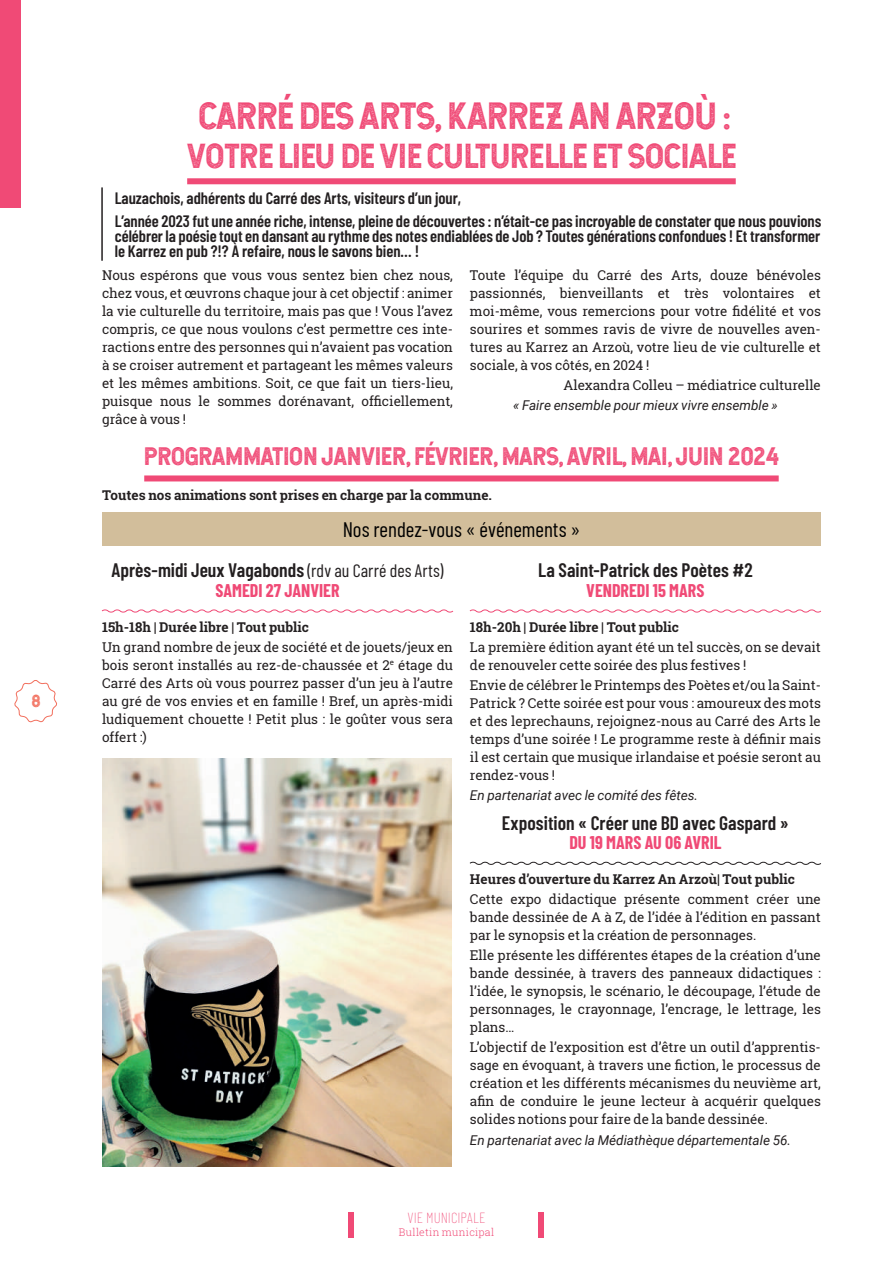
<style>
.page{position:relative;width:893px;height:1263px;background:#fff}
.page>*{position:absolute;margin:0;border:0;box-sizing:border-box;transform-origin:0 0}
.t1{font:36px "Hansief Rough";color:#f04a76}
.t2{font:33px "Hansief Rough";color:#f04a76}
.t3{font:24px "Hansief Rough";color:#f04a76}
.t4{font:21px "Barlow Condensed";color:#000}
.t5{font:600 19.5px "Barlow Condensed";color:#231f20}
.t6{font:700 18px "Barlow Condensed";color:#f04a76}
.t7{font:600 16.5px/23.5px "Barlow Condensed";color:#231f20}
.t8{font:16.5px "Hansief Rough";color:#f26f5d}
.t9{font:100 15px "Barlow Condensed";color:#f04a76}
.t10{font:13.5px/18px "Roboto Slab";color:#231f20;text-align:justify}
.t11{font:700 13.5px "Roboto Slab";color:#231f20}
.t12{font:italic 13.5px "Roboto";color:#231f20}
.t13{font:300 10.5px "Roboto Slab";letter-spacing:.03em;color:#f04a76}
.s1{font-weight:400;font-size:18px}
</style>
<div class="page">
<div style="left:187px;top:178px;width:549px;height:6px;background:#f04a76"></div>
<hr style="left:101px;top:187px;width:2px;height:74px;background:#231f20">
<div style="left:144px;top:475px;width:635px;height:6px;background:#f04a76"></div>
<div style="left:102px;top:512px;width:719px;height:34px;background:#d2be9b"></div>
<svg style="left:101px;top:609px;width:353px;height:4px"></svg>
<svg style="left:469px;top:609px;width:352px;height:4px"></svg>
<svg style="left:469px;top:861px;width:352px;height:4px"></svg>
<img style="left:102px;top:759px;width:350px;height:408px">
<svg style="left:14px;top:680px;width:43px;height:43px"></svg>
<div style="left:348px;top:1212px;width:6px;height:25px;background:#f04a76"></div>
<div style="left:538px;top:1212px;width:6px;height:25px;background:#f04a76"></div>
<div style="left:0;top:0;width:21px;height:208px;background:#f04a76"></div>
<p class="t8" style="left:31px;top:690px;width:10px">8</p>
<h1 class="t1" style="left:199px;top:92px;width:533px">CARRÉ DES ARTS, KARREZ AN ARZOÙ :</h1>
<h2 class="t2" style="left:187px;top:134px;width:550px">VOTRE LIEU DE VIE CULTURELLE ET SOCIALE</h2>
<p class="t7" style="left:115px;top:185px;width:708px">Lauzachois, adhérents du Carré des Arts, visiteurs d’un jour,<br>L’année 2023 fut une année riche, intense, pleine de découvertes : n’était-ce pas incroyable de constater que nous pouvions</p>
<p class="t7" style="left:115px;top:228px;width:707px;line-height:15px">célébrer la poésie tout en dansant au rythme des notes endiablées de Job ? Toutes générations confondues ! Et transformer le Karrez en pub ?!? À refaire, nous le savons bien… !</p>
<p class="t10" style="left:102px;top:266px;width:352px">Nous espérons que vous vous sentez bien chez nous, chez vous, et œuvrons chaque jour à cet objectif : animer la vie culturelle du territoire, mais pas que ! Vous l’avez compris, ce que nous voulons c’est permettre ces inte&shy;ractions entre des personnes qui n’avaient pas vocation à se croiser autrement et partageant les mêmes valeurs et les mêmes ambitions. Soit, ce que fait un tiers-lieu, puisque nous le sommes dorénavant, officiellement, grâce à vous !</p>
<p class="t10" style="left:470px;top:266px;width:352px">Toute l’équipe du Carré des Arts, douze bénévoles passionnés, bienveillants et très volontaires et moi-même, vous remercions pour votre fidélité et vos sourires et sommes ravis de vivre de nouvelles aven&shy;tures au Karrez an Arzoù, votre lieu de vie culturelle et sociale, à vos côtés, en 2024 !</p>
<p class="t10" style="left:564px;top:376px;width:259px">Alexandra Colleu – médiatrice culturelle</p>
<p class="t12" style="left:513px;top:396px;width:266px">« Faire ensemble pour mieux vivre ensemble »</p>
<h3 class="t3" style="left:144px;top:441px;width:636px">PROGRAMMATION JANVIER, FÉVRIER, MARS, AVRIL, MAI, JUIN 2024</h3>
<p class="t11" style="left:102px;top:486px;width:391px">Toutes nos animations sont prises en charge par la commune.</p>
<h3 class="t4" style="left:343px;top:515px;width:239px">Nos rendez-vous « événements »</h3>
<h3 class="t5" style="left:111px;top:556px;width:334px">Après-midi Jeux Vagabonds <span class="s1">(rdv au Carré des Arts)</span></h3>
<h3 class="t6" style="left:215px;top:577px;width:126px">SAMEDI 27 JANVIER</h3>
<p class="t11" style="left:102px;top:618px;width:208px">15h-18h | Durée libre | Tout public</p>
<p class="t10" style="left:102px;top:638px;width:352px">Un grand nombre de jeux de société et de jouets/jeux en bois seront installés au rez-de-chaussée et 2<sup>e</sup> étage du Carré des Arts où vous pourrez passer d’un jeu à l’autre au gré de vos envies et en famille ! Bref, un après-midi ludiquement chouette ! Petit plus : le goûter vous sera offert :)</p>
<h3 class="t5" style="left:538px;top:556px;width:216px">La Saint-Patrick des Poètes #2</h3>
<h3 class="t6" style="left:586px;top:577px;width:120px">VENDREDI 15 MARS</h3>
<p class="t11" style="left:470px;top:618px;width:211px">18h-20h | Durée libre | Tout public</p>
<p class="t10" style="left:470px;top:638px;width:352px">La première édition ayant été un tel succès, on se devait de renouveler cette soirée des plus festives !</p>
<p class="t10" style="left:470px;top:676px;width:352px">Envie de célébrer le Printemps des Poètes et/ou la Saint-Patrick ? Cette soirée est pour vous : amoureux des mots et des leprechauns, rejoignez-nous au Carré des Arts le temps d’une soirée ! Le programme reste à définir mais il est certain que musique irlandaise et poésie seront au rendez-vous !</p>
<p class="t12" style="left:470px;top:786px;width:230px">En partenariat avec le comité des fêtes.</p>
<h3 class="t5" style="left:502px;top:809px;width:289px">Exposition « Créer une BD avec Gaspard »</h3>
<h3 class="t6" style="left:569px;top:830px;width:153px">DU 19 MARS AU 06 AVRIL</h3>
<p class="t11" style="left:470px;top:870px;width:326px">Heures d’ouverture du Karrez An Arzoù| Tout public</p>
<p class="t10" style="left:470px;top:890px;width:352px">Cette expo didactique présente comment créer une bande dessinée de A à Z, de l’idée à l’édition en passant par le synopsis et la création de personnages.</p>
<p class="t10" style="left:470px;top:946px;width:352px">Elle présente les différentes étapes de la création d’une bande dessinée, à travers des panneaux didactiques : l’idée, le synopsis, le scénario, le découpage, l’étude de personnages, le crayonnage, l’encrage, le lettrage, les plans…</p>
<p class="t10" style="left:470px;top:1038px;width:352px">L’objectif de l’exposition est d’être un outil d’apprentis&shy;sage en évoquant, à travers une fiction, le processus de création et les différents mécanismes du neuvième art, afin de conduire le jeune lecteur à acquérir quelques solides notions pour faire de la bande dessinée.</p>
<p class="t12" style="left:470px;top:1130px;width:323px">En partenariat avec la Médiathèque départementale 56.</p>
<p class="t9" style="left:407px;top:1207px;width:79px">VIE MUNICIPALE</p>
<p class="t13" style="left:399px;top:1225px;width:97px">Bulletin municipal</p>
</div>
